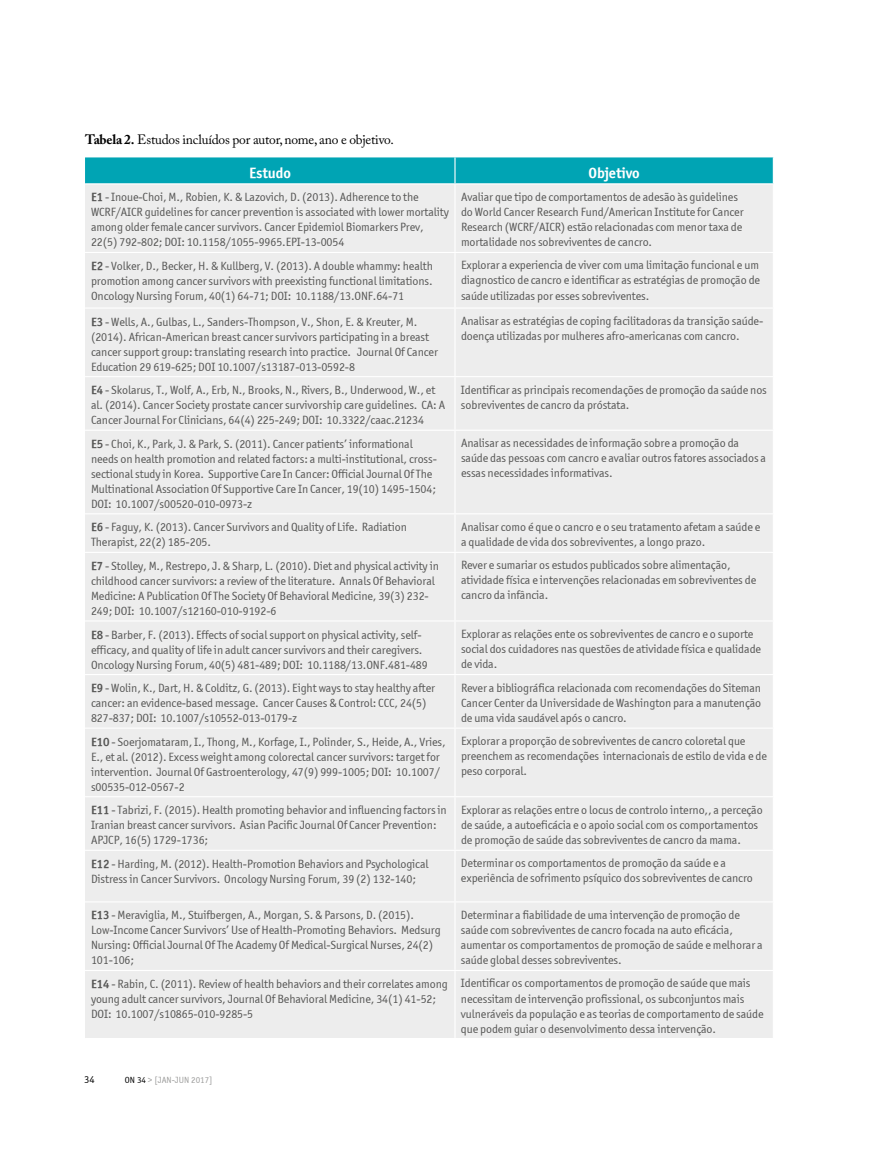
<style>
.page{position:relative;width:893px;height:1149px;background:#fff}
.page>*{position:absolute;margin:0;border:0;box-sizing:border-box;transform-origin:0 0}
.t1{font:15px "Officina Sans ITCTT Bold";letter-spacing:-.01em;color:#fff}
.t2{font:13.5px "Adobe Caslon Pro";letter-spacing:-.015em;color:#000}
.t3{font:12px/15px "Officina Sans ITCTT Book";letter-spacing:-.01em;color:#575756}
.t4{font:10.5px "Officina Sans ITCTT Book";color:#000}
.t5{font:9px "Officina Sans ITCTT Book";color:#9d9d9c}
.s1{font-weight:700}
.s2{font-family:"Officina Sans ITCTT Bold"}
.s3{color:#000}
</style>
<div class="page">
<div style="left:85px;top:184px;width:688px;height:853px;background:#ededed"></div>
<div style="left:85px;top:157px;width:689px;height:26px;background:#00a4b4"></div>
<hr style="left:454px;top:184px;width:2px;height:68px;background:#fff">
<hr style="left:454px;top:253px;width:2px;height:54px;background:#fff">
<hr style="left:454px;top:308px;width:2px;height:68px;background:#fff">
<hr style="left:454px;top:377px;width:2px;height:52px;background:#fff">
<hr style="left:454px;top:430px;width:2px;height:83px;background:#fff">
<hr style="left:454px;top:514px;width:2px;height:37px;background:#fff">
<hr style="left:454px;top:552px;width:2px;height:68px;background:#fff">
<hr style="left:454px;top:621px;width:2px;height:52px;background:#fff">
<hr style="left:454px;top:675px;width:2px;height:52px;background:#fff">
<hr style="left:454px;top:728px;width:2px;height:67px;background:#fff">
<hr style="left:454px;top:797px;width:2px;height:52px;background:#fff">
<hr style="left:454px;top:850px;width:2px;height:51px;background:#fff">
<hr style="left:454px;top:902px;width:2px;height:67px;background:#fff">
<hr style="left:454px;top:970px;width:2px;height:67px;background:#fff">
<hr style="left:85px;top:252px;width:370px;height:1px;background:#fff">
<hr style="left:455px;top:252px;width:319px;height:1px;background:#fff">
<hr style="left:85px;top:307px;width:370px;height:1px;background:#fff">
<hr style="left:455px;top:307px;width:319px;height:1px;background:#fff">
<hr style="left:85px;top:376px;width:370px;height:1px;background:#fff">
<hr style="left:85px;top:429px;width:370px;height:1px;background:#fff">
<hr style="left:85px;top:513px;width:370px;height:1px;background:#fff">
<hr style="left:85px;top:551px;width:370px;height:1px;background:#fff">
<hr style="left:85px;top:620px;width:370px;height:1px;background:#fff">
<hr style="left:85px;top:673px;width:370px;height:2px;background:#fff">
<hr style="left:85px;top:727px;width:370px;height:1px;background:#fff">
<hr style="left:85px;top:795px;width:370px;height:2px;background:#fff">
<hr style="left:85px;top:849px;width:370px;height:1px;background:#fff">
<hr style="left:85px;top:901px;width:370px;height:1px;background:#fff">
<hr style="left:85px;top:969px;width:370px;height:1px;background:#fff">
<hr style="left:455px;top:376px;width:319px;height:1px;background:#fff">
<hr style="left:455px;top:429px;width:319px;height:1px;background:#fff">
<hr style="left:455px;top:513px;width:319px;height:1px;background:#fff">
<hr style="left:455px;top:551px;width:319px;height:1px;background:#fff">
<hr style="left:455px;top:620px;width:319px;height:1px;background:#fff">
<hr style="left:455px;top:673px;width:319px;height:2px;background:#fff">
<hr style="left:455px;top:727px;width:319px;height:1px;background:#fff">
<hr style="left:455px;top:795px;width:319px;height:2px;background:#fff">
<hr style="left:455px;top:849px;width:319px;height:1px;background:#fff">
<hr style="left:455px;top:901px;width:319px;height:1px;background:#fff">
<hr style="left:455px;top:969px;width:319px;height:1px;background:#fff">
<p class="t2" style="left:85px;top:131px;width:310px"><span class="s1">Tabela 2.</span> Estudos incluídos por autor, nome, ano e objetivo.</p>
<p class="t1" style="left:249px;top:163px;width:43px">Estudo</p>
<p class="t1" style="left:589px;top:163px;width:53px">Objetivo</p>
<p class="t3" style="left:91px;top:190px;width:359px"><span class="s2">E1</span> - Inoue-Choi, M., Robien, K. &amp; Lazovich, D. (2013). Adherence to the WCRF/AICR guidelines for cancer prevention is associated with lower mortality among older female cancer survivors. Cancer Epidemiol Biomarkers Prev, 22(5) 792-802; DOI: 10.1158/1055-9965.EPI-13-0054</p>
<p class="t3" style="left:461px;top:189px;width:284px">Avaliar que tipo de comportamentos de adesão às guidelines do World Cancer Research Fund/American Institute for Cancer Research (WCRF/AICR) estão relacionadas com menor taxa de mortalidade nos sobreviventes de cancro.</p>
<p class="t3" style="left:91px;top:258px;width:343px;text-align:justify"><span class="s2">E2</span> - Volker, D., Becker, H. &amp; Kullberg, V. (2013). A double whammy: health promotion among cancer survivors with preexisting functional limitations.<br>Oncology N ursing Forum, 40(1) 64-71; DOI: 10.1188/13.ON F.64-71</p>
<p class="t3" style="left:461px;top:258px;width:301px;text-align:justify">Explorar a experiencia de viver com uma limitação funcional e um diagnostico de cancro e identificar as estratégias de promoção de saúde utilizadas por esses sobreviventes.</p>
<p class="t3" style="left:91px;top:314px;width:348px"><span class="s2">E3</span> - Wells, A., Gulbas, L., Sanders-Thompson, V., Shon, E. &amp; Kreuter, M. (2014). African-American breast cancer survivors participating in a breast cancer support group: translating research into practice. Journal Of Cancer Education 29 619-625; DOI 10.1007/s13187-013-0592-8</p>
<p class="t3" style="left:461px;top:313px;width:304px">Analisar as estratégias de coping facilitadoras da transição saúde&shy;doença utilizadas por mulheres afro-americanas com cancro.</p>
<p class="t3" style="left:91px;top:382px;width:355px"><span class="s2">E4</span> - Skolarus, T., Wolf, A., Erb, N ., Brooks, N ., Rivers, B., U nderwood, W., et al. (2014). Cancer Society prostate cancer survivorship care guidelines. CA: A<br>Cancer Journal For Clinicians, 64(4) 225-249; DOI: 10.3322/caac.21234</p>
<p class="t3" style="left:461px;top:382px;width:307px">Identificar as principais recomendações de promoção da saúde nos sobreviventes de cancro da próstata.</p>
<p class="t3" style="left:91px;top:436px;width:347px"><span class="s2">E5</span> - Choi, K., Park, J. &amp; Park, S. (2011). Cancer patients’ informational needs on health promotion and related factors: a multi-institutional, cross&shy;sectional study in Korea. Supportive Care In Cancer: Official Journal Of The Multinational Association Of Supportive Care In Cancer, 19(10) 1495-1504; DOI: 10.1007/s00520-010-0973-z</p>
<p class="t3" style="left:461px;top:435px;width:307px">Analisar as necessidades de informação sobre a promoção da saúde das pessoas com cancro e avaliar outros fatores associados a essas necessidades informativas.</p>
<p class="t3" style="left:91px;top:519px;width:317px"><span class="s2">E6</span> - Faguy, K. (2013). Cancer Survivors and Quality of Life. Radiation<br>Therapist, 22(2) 185-205.</p>
<p class="t3" style="left:461px;top:519px;width:301px">Analisar como é que o cancro e o seu tratamento afetam a saúde e a qualidade de vida dos sobreviventes, a longo prazo.</p>
<p class="t3" style="left:91px;top:558px;width:349px"><span class="s2">E7</span> - Stolley, M., Restrepo, J. &amp; Sharp, L. (2010). Diet and physical activity in childhood cancer survivors: a review of the literature. Annals Of Behavioral Medicine: A Publication Of The Society Of Behavioral Medicine, 39(3) 232- 249; DOI: 10.1007/s12160-010-9192-6</p>
<p class="t3" style="left:461px;top:557px;width:297px">Rever e sumariar os estudos publicados sobre alimentação, atividade física e intervenções relacionadas em sobreviventes de cancro da infância.</p>
<p class="t3" style="left:91px;top:626px;width:338px"><span class="s2">E8</span> - Barber, F. (2013). Effects of social support on physical activity, self&shy;efficacy, and quality of life in adult cancer survivors and their caregivers.<br>Oncology N ursing Forum, 40(5) 481-489; DOI: 10.1188/13.ON F.481-489</p>
<p class="t3" style="left:461px;top:626px;width:302px">Explorar as relações ente os sobreviventes de cancro e o suporte social dos cuidadores nas questões de atividade física e qualidade de vida.</p>
<p class="t3" style="left:91px;top:680px;width:346px"><span class="s2">E9</span> - Wolin, K., Dart, H. &amp; Colditz, G. (2013). Eight ways to stay healthy after cancer: an evidence-based message. Cancer Causes &amp; Control: CCC, 24(5)<br>827-837; DOI: 10.1007/s10552-013-0179-z</p>
<p class="t3" style="left:461px;top:679px;width:302px;text-align:justify">Rever a bibliográfica relacionada com recomendações do Siteman Cancer Center da U niversidade de Washington para a manutenção de uma vida saudável após o cancro.</p>
<p class="t3" style="left:91px;top:733px;width:356px"><span class="s2">E10</span> - Soerjomataram, I., Thong, M., Korfage, I., Polinder, S., Heide, A., Vries, E., et al. (2012). Excess weight among colorectal cancer survivors: target for intervention. Journal Of Gastroenterology, 47(9) 999-1005; DOI: 10.1007/ s00535-012-0567-2</p>
<p class="t3" style="left:461px;top:733px;width:307px">Explorar a proporção de sobreviventes de cancro coloretal que preenchem as recomendações internacionais de estilo de vida e de peso corporal.</p>
<p class="t3" style="left:91px;top:802px;width:357px"><span class="s2">E11</span> - Tabrizi, F. (2015). Health promoting behavior and influencing factors in<br>Iranian breast cancer survivors. Asian Pacific Journal Of Cancer Prevention:<br>APJCP, 16(5) 1729-1736;</p>
<p class="t3" style="left:461px;top:801px;width:303px">Explorar as relações entre o locus de controlo interno,, a perceção de saúde, a autoeficácia e o apoio social com os comportamentos de promoção de saúde das sobreviventes de cancro da mama.</p>
<p class="t3" style="left:91px;top:856px;width:339px"><span class="s2">E12</span> - Harding, M. (2012). Health-Promotion Behaviors and Psychological<br>Distress in Cancer Survivors. Oncology N ursing Forum, 39 (2) 132-140;</p>
<p class="t3" style="left:461px;top:855px;width:293px">Determinar os comportamentos de promoção da saúde e a experiência de sofrimento psíquico dos sobreviventes de cancro</p>
<p class="t3" style="left:91px;top:907px;width:351px"><span class="s2">E13</span> - Meraviglia, M., Stuifbergen, A., Morgan, S. &amp; Parsons, D. (2015).<br>Low-Income Cancer Survivors’ Use of Health-Promoting Behaviors. Medsurg N ursing: Official Journal Of The Academy Of Medical-Surgical N urses, 24(2)<br>101-106;</p>
<p class="t3" style="left:461px;top:907px;width:303px">Determinar a fiabilidade de uma intervenção de promoção de saúde com sobreviventes de cancro focada na auto eficácia, aumentar os comportamentos de promoção de saúde e melhorar a saúde global desses sobreviventes.</p>
<p class="t3" style="left:91px;top:976px;width:358px"><span class="s2">E14</span> - Rabin, C. (2011). Review of health behaviors and their correlates among young adult cancer survivors, Journal Of Behavioral Medicine, 34(1) 41-52;<br>DOI: 10.1007/s10865-010-9285-5</p>
<p class="t3" style="left:461px;top:975px;width:304px">Identificar os comportamentos de promoção de saúde que mais necessitam de intervenção profissional, os subconjuntos mais vulneráveis da população e as teorias de comportamento de saúde que podem guiar o desenvolvimento dessa intervenção.</p>
<p class="t4" style="left:84px;top:1073px;width:12px">34</p>
<p class="t5" style="left:125px;top:1074px;width:89px"><span class="s3">On 34</span> &gt; [jan-jun 2017]</p>
</div>
